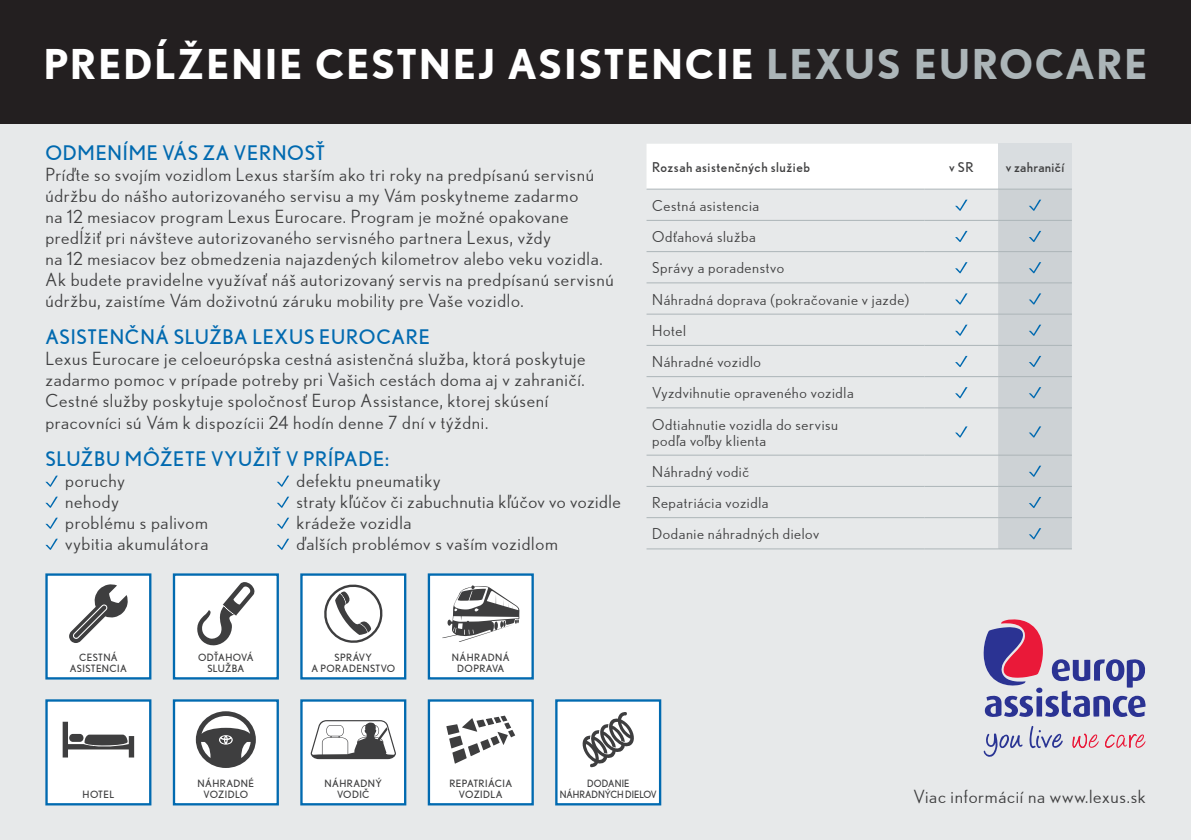
<style>
.page{position:relative;width:1191px;height:840px;background:#fff}
.page>*{position:absolute;margin:0;border:0;box-sizing:border-box;transform-origin:0 0}
.t1{font:700 40.8px "Nobel WGL";letter-spacing:.04em;color:#fff}
.t2{font:700 40.8px "Nobel WGL";color:#acb5b8}
.t3{font:20px "Nobel WGL";letter-spacing:.04em;color:#016ab0}
.t4{font:18px/21px "Nobel WGL";letter-spacing:.04em;color:#3e3e3f}
.t5{font:15px/31.2px "Nobel WGL";letter-spacing:.04em;color:#3e3e3f}
.t6{font:13.4px "Nobel WGL";letter-spacing:.03em;color:#3e3e3f}
.t7{font:10px/10.8px "Nobel WGL";letter-spacing:.02em;color:#3e3e3f;text-align:center}
.t8{font:10px "Nobel WGL";letter-spacing:.02em;color:#3e3e3f;scale:.94 1}
</style>
<div class="page">
<div style="left:0;top:45px;width:1191px;height:794px;background:#e7e9ea"></div>
<div style="left:0;top:0;width:1191px;height:123px;background:#231f20"></div>
<hr style="left:646px;top:548px;width:278px;height:1px;background:#acb5b8">
<hr style="left:924px;top:548px;width:74px;height:1px;background:#acb5b8">
<hr style="left:998px;top:548px;width:73px;height:1px;background:#acb5b8">
<svg style="left:646px;top:144px;width:425px;height:404px"></svg>
<svg style="left:45px;top:475px;width:13px;height:11px"></svg>
<svg style="left:45px;top:496px;width:13px;height:11px"></svg>
<svg style="left:45px;top:517px;width:13px;height:11px"></svg>
<svg style="left:45px;top:538px;width:13px;height:11px"></svg>
<svg style="left:277px;top:475px;width:12px;height:11px"></svg>
<svg style="left:277px;top:496px;width:12px;height:11px"></svg>
<svg style="left:277px;top:517px;width:12px;height:11px"></svg>
<svg style="left:277px;top:538px;width:12px;height:11px"></svg>
<div style="left:47px;top:574px;width:103px;height:104px;background:#fff"></div>
<svg style="left:69px;top:584px;width:59px;height:58px"></svg>
<div style="left:45px;top:573px;width:106px;height:106px;border:2px solid #016ab0"></div>
<div style="left:174px;top:574px;width:104px;height:104px;background:#fff"></div>
<svg style="left:197px;top:582px;width:58px;height:63px"></svg>
<div style="left:173px;top:573px;width:106px;height:106px;border:2px solid #016ab0"></div>
<div style="left:301px;top:574px;width:104px;height:104px;background:#fff"></div>
<svg style="left:324px;top:584px;width:59px;height:59px"></svg>
<div style="left:300px;top:573px;width:106px;height:106px;border:2px solid #016ab0"></div>
<div style="left:429px;top:574px;width:103px;height:104px;background:#fff"></div>
<svg style="left:442px;top:585px;width:77px;height:56px"></svg>
<div style="left:428px;top:573px;width:106px;height:106px;border:2px solid #016ab0"></div>
<div style="left:47px;top:700px;width:103px;height:103px;background:#fff"></div>
<svg style="left:63px;top:721px;width:71px;height:36px"></svg>
<div style="left:45px;top:699px;width:106px;height:106px;border:2px solid #016ab0"></div>
<div style="left:174px;top:700px;width:104px;height:103px;background:#fff"></div>
<svg style="left:196px;top:711px;width:60px;height:56px"></svg>
<div style="left:173px;top:699px;width:106px;height:106px;border:2px solid #016ab0"></div>
<div style="left:301px;top:700px;width:104px;height:103px;background:#fff"></div>
<svg style="left:311px;top:720px;width:85px;height:38px"></svg>
<div style="left:300px;top:699px;width:106px;height:106px;border:2px solid #016ab0"></div>
<div style="left:429px;top:700px;width:103px;height:103px;background:#fff"></div>
<svg style="left:446px;top:715px;width:69px;height:48px"></svg>
<div style="left:428px;top:699px;width:106px;height:106px;border:2px solid #016ab0"></div>
<div style="left:556px;top:700px;width:104px;height:103px;background:#fff"></div>
<svg style="left:582px;top:712px;width:52px;height:54px"></svg>
<div style="left:555px;top:699px;width:106px;height:106px;border:2px solid #016ab0"></div>
<svg style="left:983px;top:619px;width:162px;height:97px"></svg>
<svg style="left:983px;top:733px;width:39px;height:23px"></svg>
<svg style="left:1029px;top:726px;width:33px;height:21px"></svg>
<svg style="left:1072px;top:733px;width:73px;height:15px"></svg>
<h1 class="t1" style="left:43px;top:33px;width:54px">PRED</h1>
<h1 class="t1" style="left:154px;top:33px;width:76px">ĹŽENIE</h1>
<h1 class="t1" style="left:315px;top:33px;width:27px">CES</h1>
<h1 class="t1" style="left:396px;top:33px;width:136px">TNEJ ASIS</h1>
<h1 class="t1" style="left:603px;top:33px;width:49px">TENCIE</h1>
<h1 class="t2" style="left:766px;top:33px;width:51px">LEXUS</h1>
<h1 class="t2" style="left:913px;top:33px;width:30px">EUROCARE</h1>
<p class="t3" style="left:45px;top:140px;width:281px">ODMENÍME VÁS ZA VERNOSŤ</p>
<p class="t4" style="left:45px;top:163px;width:570px">Príďte so svojím vozidlom Lexus starším ako tri roky na predpísanú servisnú údržbu do nášho autorizovaného servisu a my Vám poskytneme zadarmo<br>na 12 mesiacov program Lexus Eurocare. Program je možné opakovane predĺžiť pri návšteve autorizovaného servisného partnera Lexus, vždy<br>na 12 mesiacov bez obmedzenia najazdených kilometrov alebo veku vozidla.<br>Ak budete pravidelne využívať náš autorizovaný servis na predpísanú servisnú údržbu, zaistíme Vám doživotnú záruku mobility pre Vaše vozidlo.</p>
<p class="t3" style="left:45px;top:324px;width:386px">ASISTENČNÁ SLUŽBA LEXUS EUROCARE</p>
<p class="t4" style="left:45px;top:347px;width:542px">Lexus Eurocare je celoeurópska cestná asistenčná služba, ktorá poskytuje zadarmo pomoc v prípade potreby pri Vašich cestách doma aj v zahraničí.<br>Cestné služby poskytuje spoločnosť Europ Assistance, ktorej skúsení pracovníci sú Vám k dispozícii 24 hodín denne 7 dní v týždni.</p>
<p class="t3" style="left:45px;top:446px;width:345px">SLUŽBU MÔŽETE VYUŽIŤ V PRÍPADE:</p>
<p class="t4" style="left:65px;top:469px;width:145px">poruchy<br>nehody<br>problému s palivom vybitia akumulátora</p>
<p class="t4" style="left:296px;top:469px;width:326px">defektu pneumatiky<br>straty kľúčov či zabuchnutia kľúčov vo vozidle krádeže vozidla<br>ďalších problémov s vaším vozidlom</p>
<p class="t6" style="left:652px;top:158px;width:159px">ROZSAH ASISTENČNÝCH SLUŽIEB</p>
<p class="t6" style="left:949px;top:158px;width:26px">V SR</p>
<p class="t6" style="left:1005px;top:158px;width:60px">V ZAHRANIČÍ</p>
<p class="t5" style="left:652px;top:189px;width:259px">Cestná asistencia<br>Odťahová služba<br>Správy a poradenstvo<br>Náhradná doprava (pokračovanie v jazde)<br>Hotel<br>Náhradné vozidlo<br>Vyzdvihnutie opraveného vozidla<br>Odtiahnutie vozidla do servisu</p>
<p class="t5" style="left:652px;top:424px;width:168px">podľa voľby klienta<br>Náhradný vodič<br>Repatriácia vozidla<br>Dodanie náhradných dielov</p>
<p class="t7" style="left:79px;top:652px;width:8px">CESTNÁ</p>
<p class="t7" style="left:70px;top:662px;width:7px">ASISTENCIA</p>
<p class="t7" style="left:198px;top:652px;width:16px">ODŤA</p>
<p class="t7" style="left:225px;top:652px;width:29px">HOVÁ</p>
<p class="t7" style="left:207px;top:662px;width:8px">SLUŽBA</p>
<p class="t7" style="left:335px;top:652px;width:8px">SPRÁ</p>
<p class="t7" style="left:359px;top:652px;width:14px">VY</p>
<p class="t7" style="left:311px;top:662px;width:32px">A PORADENST</p>
<p class="t7" style="left:381px;top:662px;width:16px">VO</p>
<p class="t7" style="left:452px;top:652px;width:31px">NÁHRADNÁ<br>DOPRA</p>
<p class="t7" style="left:492px;top:662px;width:13px">VA</p>
<p class="t7" style="left:83px;top:788px;width:22px">HOTEL</p>
<p class="t7" style="left:198px;top:777px;width:30px">NÁHRADN</p>
<p class="t7" style="left:248px;top:777px;width:7px">É</p>
<p class="t7" style="left:203px;top:788px;width:22px">VOZIDL</p>
<p class="t7" style="left:240px;top:788px;width:10px">O</p>
<p class="t7" style="left:324px;top:777px;width:30px">NÁHRADN</p>
<p class="t7" style="left:375px;top:777px;width:8px">Ý</p>
<p class="t7" style="left:337px;top:788px;width:22px">VODIČ</p>
<p class="t7" style="left:449px;top:777px;width:7px">REPATRIÁCIA</p>
<p class="t7" style="left:459px;top:788px;width:22px">VOZIDLA</p>
<p class="t8" style="left:587px;top:776px;width:47px">DODANIE</p>
<p class="t8" style="left:559px;top:787px;width:29px">NÁHRADN</p>
<p class="t8" style="left:605px;top:787px;width:28px">ÝCH DIEL</p>
<p class="t8" style="left:643px;top:787px;width:16px">OV</p>
<p class="t4" style="left:913px;top:784px;width:234px">Viac informácií na www.lexus.sk</p>
</div>
